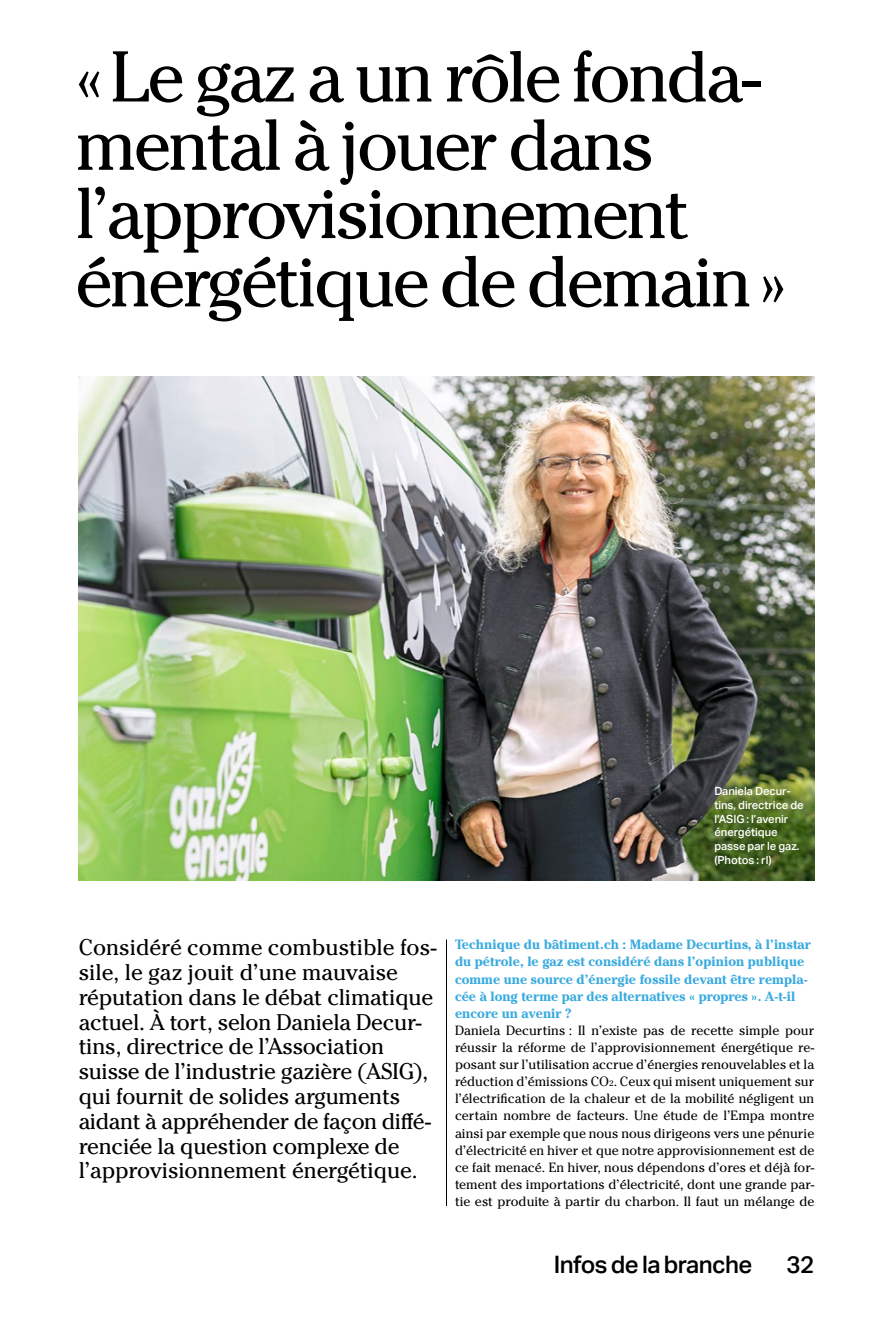
<style>
.page{position:relative;width:893px;height:1319px;background:#fff}
.page>*{position:absolute;margin:0;border:0;box-sizing:border-box;transform-origin:0 0}
._0_Titel{font:71.25px/68.2px "Cheltenham Pro";letter-spacing:-.04em;color:#000}
.t1{font:500 24px "Aktiv Grotesk";letter-spacing:-.025em;color:#000}
._0_Lead_15pt{font:22.5px/24.8px "Cheltenham Pro";letter-spacing:-.01em;color:#000}
._0_Lauftext{font:13.35px/17.1px "Cheltenham Pro";color:#000;text-align:justify}
._0_Text_Bold_Blau{font:700 13.35px/17.1px "Cheltenham Pro";color:#3aabdf}
._0_Legende{font:500 11.25px/13.6px "Aktiv Grotesk";letter-spacing:-.005em;color:#fff}
</style>
<div class="page">
<img style="left:79px;top:376px;width:735px;height:504px">
<hr style="left:446px;top:939px;width:1px;height:266px;background:#000">
<p class="_0_Titel" style="left:75px;top:42px;width:713px">«Le gaz a un rôle fonda&shy;mental à jouer dans l’approvisionnement énergétique de demain»</p>
<p class="_0_Legende" style="left:714px;top:784px;width:91px">Daniela Decur&shy;tins, directrice de l’ASIG : l’avenir énergétique passe par le gaz.</p>
<p class="_0_Legende" style="left:714px;top:852px;width:59px">(Photos : rl)</p>
<p class="_0_Lead_15pt" style="left:79px;top:934px;width:360px">Considéré comme combustible fos&shy;sile, le gaz jouit d’une mauvaise réputation dans le débat climatique actuel. À tort, selon Daniela Decur&shy;tins, directrice de l’Association suisse de l’industrie gazière (ASIG), qui fournit de solides arguments aidant à appréhender de façon diffé&shy;renciée la question complexe de l’approvisionnement énergétique.</p>
<p class="_0_Text_Bold_Blau" style="left:455px;top:935px;width:357px">Technique du bâtiment.ch : Madame Decurtins, à l’instar du pétrole, le gaz est considéré dans l’opinion publique comme une source d’énergie fossile devant être rempla&shy;cée à long terme par des alternatives « propres ». A-t-il encore un avenir ?</p>
<p class="_0_Lauftext" style="left:455px;top:1021px;width:361px">Daniela Decurtins : Il n’existe pas de recette simple pour réussir la réforme de l’approvisionnement énergétique re&shy;posant sur l’utilisation accrue d’énergies renouvelables et la réduction d’émissions CO2. Ceux qui misent uniquement sur l’électrification de la chaleur et de la mobilité négligent un certain nombre de facteurs. Une étude de l’Empa montre ainsi par exemple que nous nous dirigeons vers une pénurie d’électricité en hiver et que notre approvisionnement est de ce fait menacé. En hiver, nous dépendons d’ores et déjà for&shy;tement des importations d’électricité, dont une grande par&shy;tie est produite à partir du charbon. Il faut un mélange de</p>
<p class="t1" style="left:554px;top:1249px;width:200px">Infos de la branche</p>
<p class="t1" style="left:786px;top:1249px;width:29px">32</p>
</div>
